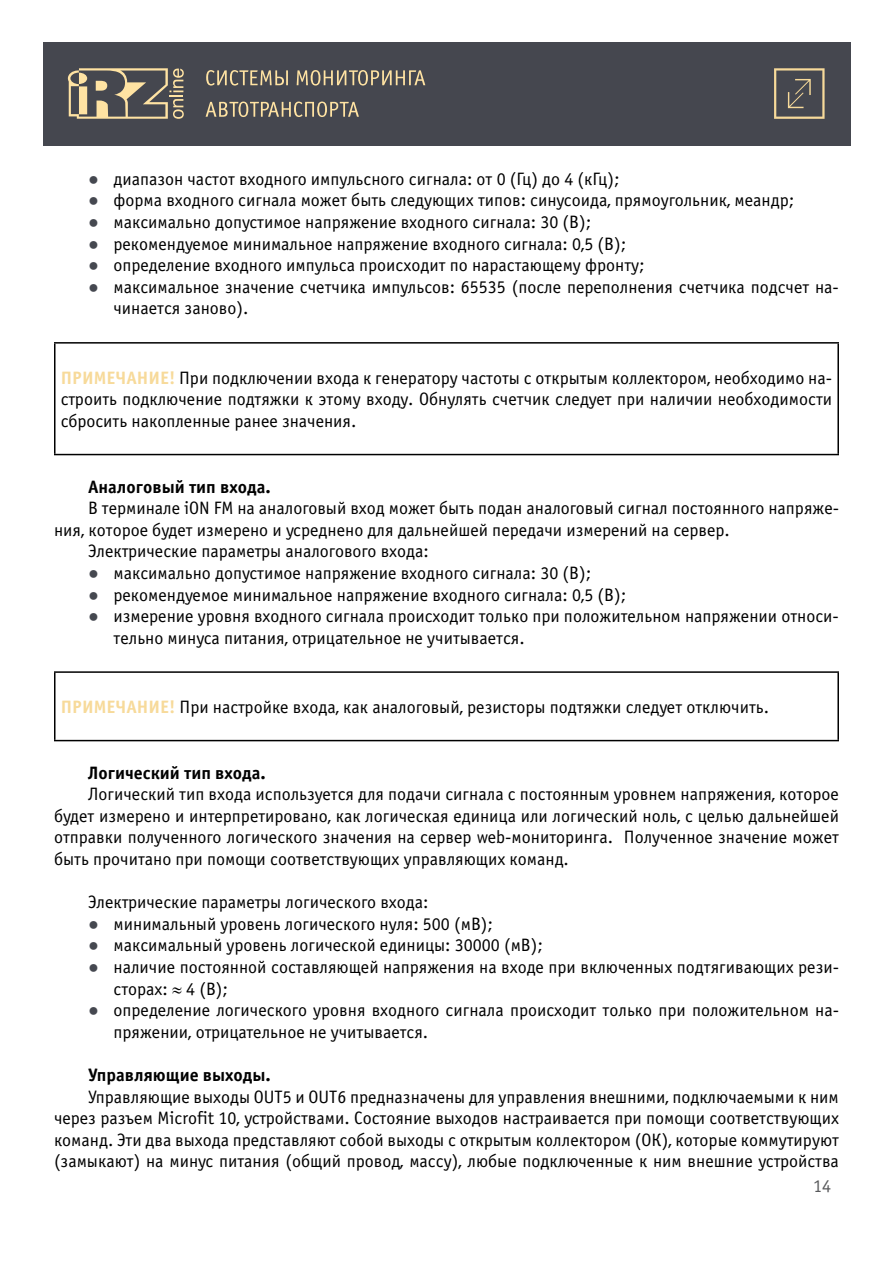
<style>
.page{position:relative;width:893px;height:1263px;background:#fff}
.page>*{position:absolute;margin:0;border:0;box-sizing:border-box;transform-origin:0 0}
.t1{font:18px/21.6px "Officina Sans C";color:#000}
.t2{font:700 18px "Officina Sans C";color:#000}
.t3{font:18px "Officina Sans C";color:#58595b}
.s1{font-family:"Arial";color:#454850}
.s2{font-weight:700;color:#f7da9a}
</style>
<div class="page">
<div style="left:43px;top:42px;width:807px;height:103px;background:#45474f"></div>
<svg style="left:68px;top:68px;width:116px;height:51px"></svg>
<svg style="left:206px;top:70px;width:82px;height:16px"></svg>
<svg style="left:297px;top:70px;width:128px;height:16px"></svg>
<svg style="left:206px;top:102px;width:153px;height:15px"></svg>
<svg style="left:774px;top:68px;width:51px;height:51px"></svg>
<hr style="left:54px;top:342px;width:785px;height:2px;background:#000">
<hr style="left:54px;top:344px;width:2px;height:110px;background:#000">
<hr style="left:837px;top:344px;width:2px;height:110px;background:#000">
<hr style="left:54px;top:454px;width:785px;height:1px;background:#000">
<hr style="left:54px;top:671px;width:785px;height:2px;background:#000">
<hr style="left:54px;top:673px;width:2px;height:67px;background:#000">
<hr style="left:837px;top:673px;width:2px;height:67px;background:#000">
<hr style="left:54px;top:740px;width:785px;height:1px;background:#000">
<p class="t1" style="left:88px;top:168px;width:533px"><span class="s1">●</span> диапазон частот входного импульсного сигнала: от 0 (Гц) до 4 (кГц);</p>
<p class="t1" style="left:88px;top:190px;width:708px"><span class="s1">●</span> форма входного сигнала может быть следующих типов: синусоида, прямоугольник, меандр;</p>
<p class="t1" style="left:88px;top:212px;width:505px"><span class="s1">●</span> максимально допустимое напряжение входного сигнала: 30 (В);</p>
<p class="t1" style="left:88px;top:233px;width:540px"><span class="s1">●</span> рекомендуемое минимальное напряжение входного сигнала: 0,5 (В);</p>
<p class="t1" style="left:88px;top:255px;width:558px"><span class="s1">●</span> определение входного импульса происходит по нарастающему фронту;</p>
<p class="t1" style="left:114px;top:276px;width:727px;text-indent:-26px"><span class="s1">●</span> максимальное значение счетчика импульсов: 65535 (после переполнения счетчика подсчет на&shy;чинается заново).</p>
<p class="t1" style="left:61px;top:367px;width:773px;text-align:justify"><span class="s2">ПРИМЕЧАНИЕ!</span> При подключении входа к генератору частоты с открытым коллектором, необходимо на&shy;строить подключение подтяжки к этому входу. Обнулять счетчик следует при наличии необходимости сбросить накопленные ранее значения.</p>
<p class="t2" style="left:88px;top:476px;width:184px">Аналоговый тип входа.</p>
<p class="t1" style="left:88px;top:498px;width:752px">В терминале iON FM на аналоговый вход может быть подан аналоговый сигнал постоянного напряже-</p>
<p class="t1" style="left:54px;top:519px;width:677px">ния, которое будет измерено и усреднено для дальнейшей передачи измерений на сервер.</p>
<p class="t1" style="left:88px;top:541px;width:342px">Электрические параметры аналогового входа:</p>
<p class="t1" style="left:88px;top:562px;width:505px"><span class="s1">●</span> максимально допустимое напряжение входного сигнала: 30 (В);</p>
<p class="t1" style="left:88px;top:584px;width:540px"><span class="s1">●</span> рекомендуемое минимальное напряжение входного сигнала: 0,5 (В);</p>
<p class="t1" style="left:114px;top:606px;width:727px;text-indent:-26px"><span class="s1">●</span> измерение уровня входного сигнала происходит только при положительном напряжении относи&shy;тельно минуса питания, отрицательное не учитывается.</p>
<p class="t1" style="left:61px;top:696px;width:710px"><span class="s2">ПРИМЕЧАНИЕ!</span> При настройке входа, как аналоговый, резисторы подтяжки следует отключить.</p>
<p class="t2" style="left:88px;top:762px;width:179px">Логический тип входа.</p>
<p class="t1" style="left:54px;top:784px;width:786px;text-align:justify;text-indent:34px">Логический тип входа используется для подачи сигнала с постоянным уровнем напряжения, которое будет измерено и интерпретировано, как логическая единица или логический ноль, с целью дальнейшей отправки полученного логического значения на сервер web-мониторинга. Полученное значение может быть прочитано при помощи соответствующих управляющих команд.</p>
<p class="t1" style="left:88px;top:892px;width:342px">Электрические параметры логического входа:</p>
<p class="t1" style="left:88px;top:913px;width:407px"><span class="s1">●</span> минимальный уровень логического нуля: 500 (мВ);</p>
<p class="t1" style="left:88px;top:935px;width:457px"><span class="s1">●</span> максимальный уровень логической единицы: 30000 (мВ);</p>
<p class="t1" style="left:114px;top:956px;width:727px;text-indent:-26px"><span class="s1">●</span> наличие постоянной составляющей напряжения на входе при включенных подтягивающих рези&shy;сторах: ≈ 4 (В);</p>
<p class="t1" style="left:114px;top:1000px;width:727px;text-indent:-26px"><span class="s1">●</span> определение логического уровня входного сигнала происходит только при положительном на&shy;пряжении, отрицательное не учитывается.</p>
<p class="t2" style="left:88px;top:1065px;width:184px">Управляющие выходы.</p>
<p class="t1" style="left:54px;top:1086px;width:786px;text-align:justify;text-indent:34px">Управляющие выходы OUT5 и OUT6 предназначены для управления внешними, подключаемыми к ним через разъем Microfit 10, устройствами. Состояние выходов настраивается при помощи соответствующих команд. Эти два выхода представляют собой выходы с открытым коллектором (ОК), которые коммутируют (замыкают) на минус питания (общий провод, массу), любые подключенные к ним внешние устройства</p>
<p class="t3" style="left:813px;top:1176px;width:19px">14</p>
</div>
